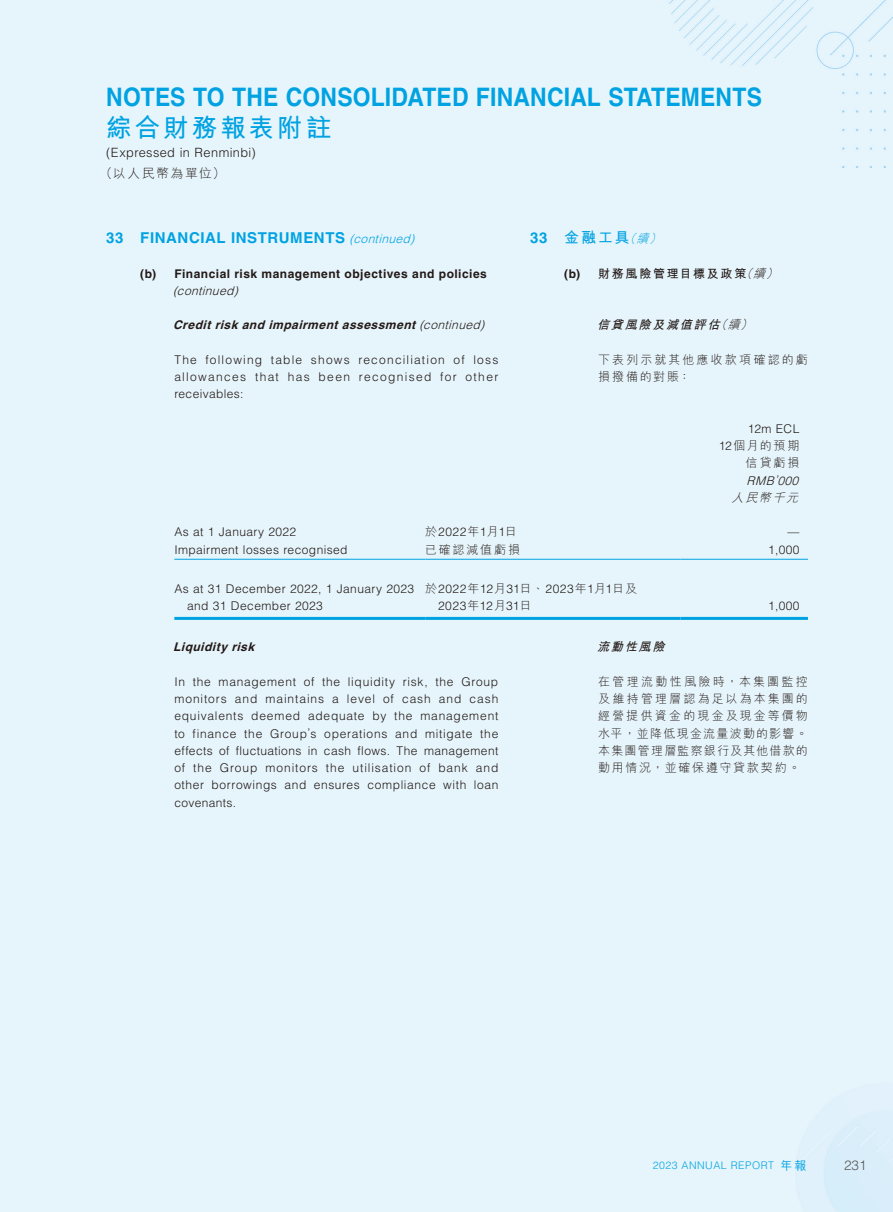
<style>
.page{position:relative;width:893px;height:1212px;background:#e6f5fc}
.page>*{position:absolute;margin:0;border:0;box-sizing:border-box;transform-origin:0 0}
.t1{font:700 25.5px "Helvetica LT Std";letter-spacing:.005em;color:#00a2e2;scale:.9 1}
.t2{font:700 25.5px "M Hei HK";letter-spacing:.12em;color:#00a2e2}
.t3{font:700 15px "Helvetica LT Std";letter-spacing:.04em;color:#00a2e2}
.t4{font:700 15px "M Hei HK";color:#00a2e2}
.t5{font:300 13.5px "Helvetica LT Std";color:#595857}
.t6{font:300 12.75px "Helvetica LT Std";letter-spacing:.03em;color:#231916}
.t7{font:300 12.75px "M Hei HK";letter-spacing:.14em;color:#231916}
.t8{font:300 12px/17.2px "Helvetica LT Std";letter-spacing:.04em;color:#231916;text-align:justify}
.t9{font:300 12px/17.2px "M Hei HK";letter-spacing:.14em;color:#231916;text-align:right}
.t10{font:italic 700 12px "Helvetica LT Std";color:#231916}
.t11{font:700 12px "Helvetica LT Std";letter-spacing:.04em;color:#231916}
.t12{font:300 12px/17.2px "M Hei HK";letter-spacing:.17em;color:#231916}
.t13{font:italic 300 12px "Helvetica LT Std";color:#231916}
.t14{font:700 12px "M Hei HK";letter-spacing:.145em;color:#231916}
.t15{font:italic 700 12px "M Hei HK";color:#231916}
.t16{font:300 12px "M Hei HK";letter-spacing:.165em;color:#231916}
.t17{font:italic 300 12px "M Hei HK";color:#231916}
.t18{font:300 10.5px "Helvetica LT Std";letter-spacing:.05em;color:#00a2e2}
.s1{font-weight:300;font-style:italic;font-size:12px}
.s2{font-weight:300}
.s3{font-family:"Helvetica LT Std"}
.s4{font-weight:300;font-style:italic}
.s5{font-family:"M Hei HK"}
.s6{font-family:"M Hei HK";font-weight:500;font-size:12px}
</style>
<div class="page">
<hr style="left:174px;top:559px;width:251px;height:1px;background:#00a2e2">
<hr style="left:425px;top:559px;width:255px;height:1px;background:#00a2e2">
<hr style="left:680px;top:559px;width:128px;height:1px;background:#00a2e2">
<hr style="left:174px;top:617px;width:251px;height:3px;background:#00a2e2">
<hr style="left:425px;top:617px;width:255px;height:3px;background:#00a2e2">
<hr style="left:680px;top:617px;width:128px;height:3px;background:#00a2e2">
<h1 class="t1" style="left:106px;top:81px;width:730px">NOTES TO THE CONSOLIDATED FINANCIAL STATEMENTS</h1>
<h1 class="t2" style="left:106px;top:109px;width:227px">綜合財務報表附註</h1>
<p class="t6" style="left:106px;top:145px;width:151px">(Expressed in Renminbi)</p>
<p class="t7" style="left:100px;top:167px;width:127px">（以人民幣為單位）</p>
<p class="t3" style="left:106px;top:229px;width:313px">33 FINANCIAL INSTRUMENTS <span class="s1">(continued)</span></p>
<p class="t11" style="left:140px;top:266px;width:348px">(b) Financial risk management objectives and policies</p>
<p class="t13" style="left:173px;top:283px;width:70px">(continued)</p>
<p class="t10" style="left:173px;top:318px;width:316px">Creditrisk and impairmentassessment<span class="s2">(continued)</span></p>
<p class="t8" style="left:174px;top:351px;width:326px">The following table shows reconciliation of loss allowances that has been recognised for other receivables:</p>
<p class="t4" style="left:530px;top:227px;width:136px"><span class="s3">33</span> 金融工具<span class="s1">（續）</span></p>
<p class="t14" style="left:564px;top:264px;width:218px"><span class="s3">(b)</span> 財務風險管理目標及政策<span class="s4">（續）</span></p>
<p class="t15" style="left:597px;top:316px;width:160px">信貸風險及減值評估<span class="s2">（續）</span></p>
<p class="t12" style="left:598px;top:351px;width:211px">下表列示就其他應收款項確認的虧損撥備的對賬：</p>
<p class="t8" style="left:748px;top:420px;width:53px">12m ECL</p>
<p class="t9" style="left:719px;top:437px;width:82px"><span class="s3">12</span>個月的預期信貸虧損</p>
<p class="t13" style="left:746px;top:473px;width:57px">RMB’000</p>
<p class="t17" style="left:731px;top:491px;width:71px">人民幣千元</p>
<p class="t8" style="left:174px;top:523px;width:123px">As at 1 January 2022</p>
<p class="t8" style="left:425px;top:523px;width:93px"><span class="s5">於</span>2022<span class="s5">年</span>1<span class="s5">月</span>1<span class="s5">日</span></p>
<p class="t8" style="left:787px;top:523px;width:13px">—</p>
<p class="t8" style="left:174px;top:540px;width:175px">Impairment losses recognised</p>
<p class="t16" style="left:425px;top:543px;width:96px">已確認減值虧損</p>
<p class="t8" style="left:768px;top:540px;width:33px">1,000</p>
<p class="t8" style="left:187px;top:580px;width:229px;text-indent:-13px">As at 31 December 2022, 1 January 2023 and 31 December 2023</p>
<p class="t8" style="left:438px;top:580px;width:201px;text-indent:-13px"><span class="s5">於</span>2022<span class="s5">年</span>12<span class="s5">月</span>31<span class="s5">日、</span>2023<span class="s5">年</span>1<span class="s5">月</span>1<span class="s5">日及<br></span>2023<span class="s5">年</span>12<span class="s5">月</span>31<span class="s5">日</span></p>
<p class="t8" style="left:768px;top:597px;width:33px">1,000</p>
<p class="t10" style="left:173px;top:640px;width:86px">Liquidity risk</p>
<p class="t8" style="left:174px;top:673px;width:326px">In the management of the liquidity risk, the Group monitors and maintains a level of cash and cash equivalents deemed adequate by the management to finance the Group’s operations and mitigate the effects of fluctuations in cash flows. The management of the Group monitors the utilisation of bank and other borrowings and ensures compliance with loan covenants.</p>
<p class="t15" style="left:597px;top:638px;width:73px">流動性風險</p>
<p class="t9" style="left:598px;top:673px;width:211px;text-align:justify">在管理流動性風險時，本集團監控及維持管理層認為足以為本集團的經營提供資金的現金及現金等價物水平，並降低現金流量波動的影響。本集團管理層監察銀行及其他借款的動用情況，並確保遵守貸款契約。</p>
<p class="t18" style="left:653px;top:1158px;width:155px">2023 ANNUAL REPORT <span class="s6">年報</span></p>
<p class="t5" style="left:844px;top:1156px;width:24px">231</p>
</div>
